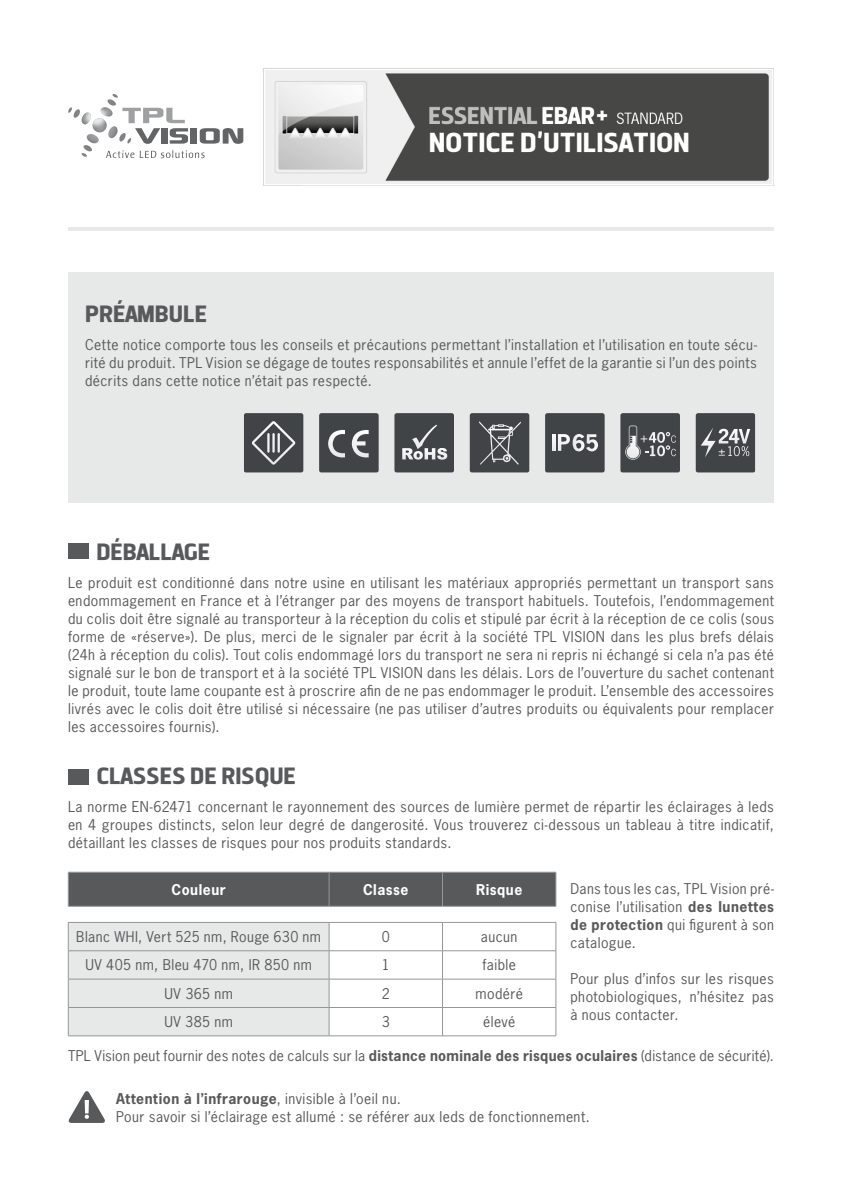
<style>
.page{position:relative;width:842px;height:1191px;background:#fff}
.page>*{position:absolute;margin:0;border:0;box-sizing:border-box;transform-origin:0 0}
.t1{font:700 28px "Dyno";color:#fff}
.t2{font:700 24px "Dyno";color:#58595b}
.t3{font:14px/18px "News Gothic Std";letter-spacing:.03em;color:#58595b;text-align:justify}
.t4{font:700 14px "News Gothic Std";letter-spacing:.03em;color:#fff}
.s1{font-weight:700}
</style>
<div class="page">
<svg style="left:68px;top:94px;width:175px;height:64px"></svg>
<hr style="left:68px;top:227px;width:706px;height:4px;background:#e7e8e8">
<div style="left:68px;top:272px;width:706px;height:230px;background:#e7e8e8"></div>
<div style="left:68px;top:543px;width:20px;height:16px;background:#58595b"></div>
<div style="left:69px;top:873px;width:487px;height:33px;background:#58595b"></div>
<hr style="left:68px;top:872px;width:261px;height:1px;background:#949698">
<hr style="left:68px;top:872px;width:1px;height:34px;background:#949698">
<hr style="left:329px;top:872px;width:113px;height:1px;background:#949698">
<hr style="left:442px;top:872px;width:114px;height:1px;background:#949698">
<hr style="left:556px;top:872px;width:1px;height:34px;background:#949698">
<hr style="left:68px;top:906px;width:261px;height:1px;background:#949698">
<hr style="left:329px;top:906px;width:113px;height:1px;background:#949698">
<hr style="left:442px;top:906px;width:114px;height:1px;background:#949698">
<hr style="left:329px;top:872px;width:1px;height:34px;background:#949698">
<hr style="left:442px;top:872px;width:1px;height:34px;background:#949698">
<hr style="left:329px;top:922px;width:113px;height:1px;background:#949698">
<hr style="left:442px;top:922px;width:114px;height:1px;background:#949698">
<hr style="left:329px;top:950px;width:113px;height:1px;background:#949698">
<hr style="left:442px;top:950px;width:114px;height:1px;background:#949698">
<hr style="left:329px;top:978px;width:113px;height:1px;background:#949698">
<hr style="left:442px;top:978px;width:114px;height:1px;background:#949698">
<hr style="left:329px;top:1007px;width:113px;height:1px;background:#949698">
<div style="left:68px;top:922px;width:262px;height:113px;background:#e7e8e8"></div>
<hr style="left:442px;top:1007px;width:114px;height:1px;background:#949698">
<svg style="left:442px;top:922px;width:1px;height:113px"></svg>
<svg style="left:556px;top:922px;width:1px;height:113px"></svg>
<hr style="left:68px;top:1035px;width:261px;height:1px;background:#949698">
<hr style="left:329px;top:1035px;width:113px;height:1px;background:#949698">
<hr style="left:442px;top:1035px;width:114px;height:1px;background:#949698">
<div style="left:68px;top:768px;width:20px;height:16px;background:#58595b"></div>
<svg style="left:68px;top:1091px;width:37px;height:32px"></svg>
<div style="left:244px;top:413px;width:59px;height:60px;background:#414447;border-radius:2px"></div>
<svg style="left:252px;top:421px;width:43px;height:43px"></svg>
<svg style="left:267px;top:433px;width:3px;height:20px"></svg>
<svg style="left:272px;top:433px;width:3px;height:20px"></svg>
<svg style="left:278px;top:433px;width:2px;height:20px"></svg>
<div style="left:319px;top:413px;width:60px;height:60px;background:#414447;border-radius:2px"></div>
<svg style="left:328px;top:430px;width:17px;height:28px"></svg>
<svg style="left:352px;top:430px;width:17px;height:28px"></svg>
<div style="left:394px;top:413px;width:60px;height:60px;background:#414447;border-radius:2px"></div>
<svg style="left:402px;top:425px;width:45px;height:34px"></svg>
<div style="left:470px;top:413px;width:59px;height:60px;background:#414447;border-radius:2px"></div>
<svg style="left:479px;top:421px;width:42px;height:44px"></svg>
<div style="left:545px;top:413px;width:60px;height:60px;background:#414447;border-radius:2px"></div>
<div style="left:620px;top:413px;width:60px;height:60px;background:#414447;border-radius:2px"></div>
<div style="left:696px;top:413px;width:59px;height:60px;background:#414447;border-radius:2px"></div>
<svg style="left:701px;top:428px;width:49px;height:29px"></svg>
<hr style="left:552px;top:434px;width:4px;height:17px;background:#f2f2f3">
<svg style="left:558px;top:434px;width:40px;height:17px"></svg>
<svg style="left:625px;top:425px;width:51px;height:35px"></svg>
<img style="left:263px;top:68px;width:510px;height:118px">
<h1 class="t1" style="left:429px;top:126px;width:262px">NOTICE D’UTILISATION</h1>
<h2 class="t2" style="left:85px;top:299px;width:123px">PRÉAMBULE</h2>
<p class="t3" style="left:85px;top:335px;width:673px">Cette notice comporte tous les conseils et précautions permettant l’installation et l’utilisation en toute sécu&shy;rité du produit. TPL Vision se dégage de toutes responsabilités et annule l’effet de la garantie si l’un des points décrits dans cette notice n’était pas respecté.</p>
<h2 class="t2" style="left:96px;top:537px;width:115px">DÉBALLAGE</h2>
<p class="t3" style="left:68px;top:574px;width:707px">Le produit est conditionné dans notre usine en utilisant les matériaux appropriés permettant un transport sans endommagement en France et à l’étranger par des moyens de transport habituels. Toutefois, l’endommagement du colis doit être signalé au transporteur à la réception du colis et stipulé par écrit à la réception de ce colis (sous forme de «réserve»). De plus, merci de le signaler par écrit à la société TPL VISION dans les plus brefs délais (24h à réception du colis). Tout colis endommagé lors du transport ne sera ni repris ni échangé si cela n’a pas été signalé sur le bon de transport et à la société TPL VISION dans les délais. Lors de l’ouverture du sachet contenant le produit, toute lame coupante est à proscrire afin de ne pas endommager le produit. L’ensemble des accessoires livrés avec le colis doit être utilisé si nécessaire (ne pas utiliser d’autres produits ou équivalents pour remplacer les accessoires fournis).</p>
<h2 class="t2" style="left:96px;top:761px;width:187px">CLASSES DE RISQUE</h2>
<p class="t3" style="left:68px;top:798px;width:707px">La norme EN-62471 concernant le rayonnement des sources de lumière permet de répartir les éclairages à leds en 4 groupes distincts, selon leur degré de dangerosité. Vous trouverez ci-dessous un tableau à titre indicatif, détaillant les classes de risques pour nos produits standards.</p>
<p class="t4" style="left:172px;top:880px;width:56px">Couleur</p>
<p class="t4" style="left:363px;top:880px;width:47px">Classe</p>
<p class="t4" style="left:476px;top:880px;width:48px">Risque</p>
<p class="t3" style="left:76px;top:927px;width:246px">Blanc WHI, Vert 525 nm, Rouge 630 nm</p>
<p class="t3" style="left:382px;top:927px;width:10px">0</p>
<p class="t3" style="left:481px;top:927px;width:38px">aucun</p>
<p class="t3" style="left:85px;top:956px;width:228px">UV 405 nm, Bleu 470 nm, IR 850 nm</p>
<p class="t3" style="left:382px;top:956px;width:10px">1</p>
<p class="t3" style="left:482px;top:956px;width:35px">faible</p>
<p class="t3" style="left:164px;top:984px;width:70px">UV 365 nm</p>
<p class="t3" style="left:382px;top:984px;width:10px">2</p>
<p class="t3" style="left:475px;top:984px;width:49px">modéré</p>
<p class="t3" style="left:164px;top:1012px;width:70px">UV 385 nm</p>
<p class="t3" style="left:382px;top:1012px;width:10px">3</p>
<p class="t3" style="left:483px;top:1012px;width:34px">élevé</p>
<p class="t3" style="left:570px;top:879px;width:205px">Dans tous les cas, TPL Vision pré&shy;conise l’utilisation <span class="s1">des lunettes de protection</span> qui figurent à son catalogue.</p>
<p class="t3" style="left:570px;top:969px;width:205px">Pour plus d’infos sur les risques photobiologiques, n’hésitez pas à nous contacter.</p>
<p class="t3" style="left:68px;top:1046px;width:707px">TPL Vision peut fournir des notes de calculs sur la <span class="s1">distance nominale des risques oculaires</span> (distance de sécurité).</p>
<p class="t3" style="left:116px;top:1089px;width:475px"><span class="s1">Attention à l’infrarouge</span>, invisible à l’oeil nu.<br>Pour savoir si l’éclairage est allumé : se référer aux leds de fonctionnement.</p>
</div>
